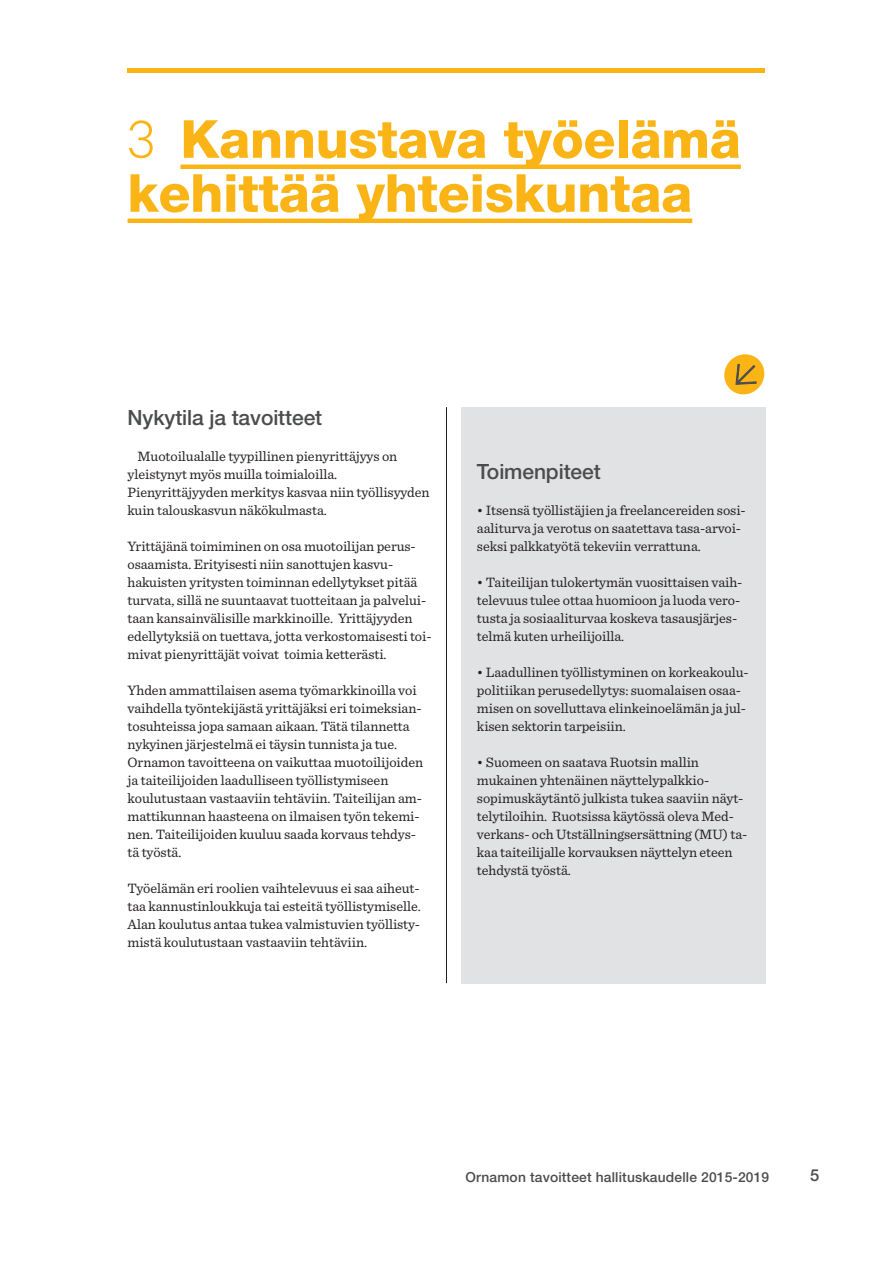
<style>
.page{position:relative;width:893px;height:1263px;background:#fff}
.page>*{position:absolute;margin:0;border:0;box-sizing:border-box;transform-origin:0 0}
.pääotsikko{font:800 52.5px/54px "Helvetica Neue LT Std";letter-spacing:-.005em;color:#fbb416}
.leipis__lista{font:500 21px "Helvetica Neue LT Std";letter-spacing:-.005em;color:#4b4c4d}
.t1{font:500 16.5px "Helvetica Neue LT Std";color:#4b4c4d}
.leipis__lista-2{font:14.25px/18px "Sentinel";letter-spacing:-.005em;color:#231f20}
.t2{font:500 13.8px "Helvetica Neue LT Std";letter-spacing:.01em;color:#4b4c4d}
.s1{font-family:"Calibre";font-weight:300;font-size:60px}
</style>
<div class="page">
<div style="left:128px;top:68px;width:637px;height:5px;background:#fbb416"></div>
<div style="left:461px;top:407px;width:304px;height:576px;background:#e1e2e4"></div>
<hr style="left:446px;top:407px;width:1px;height:576px;background:#231f20">
<hr style="left:180px;top:165px;width:561px;height:4px;background:#fbb416">
<hr style="left:128px;top:219px;width:564px;height:4px;background:#fbb416">
<svg style="left:724px;top:354px;width:41px;height:41px"></svg>
<p class="pääotsikko" style="left:128px;top:112px;width:615px"><span class="s1">3</span> Kannustava työelämä kehittää yhteiskuntaa</p>
<p class="leipis__lista" style="left:128px;top:405px;width:196px">Nykytila ja tavoitteet</p>
<p class="leipis__lista-2" style="left:128px;top:446px;width:304px;text-indent:10px">Muotoilualalle tyypillinen pienyrittäjyys on yleistynyt myös muilla toimialoilla.<br>Pienyrittäjyyden merkitys kasvaa niin työllisyyden kuin talouskasvun näkökulmasta.</p>
<p class="leipis__lista-2" style="left:128px;top:536px;width:305px">Yrittäjänä toimiminen on osa muotoilijan perus&shy;osaamista. Erityisesti niin sanottujen kasvu&shy;hakuisten yritysten toiminnan edellytykset pitää turvata, sillä ne suuntaavat tuotteitaan ja palvelui&shy;taan kansainvälisille markkinoille. Yrittäjyyden edellytyksiä on tuettava, jotta verkostomaisesti toi&shy;mivat pienyrittäjät voivat toimia ketterästi.</p>
<p class="leipis__lista-2" style="left:128px;top:680px;width:297px">Yhden ammattilaisen asema työmarkkinoilla voi vaihdella työntekijästä yrittäjäksi eri toimeksian&shy;tosuhteissa jopa samaan aikaan. Tätä tilannetta nykyinen järjestelmä ei täysin tunnista ja tue.<br>Ornamon tavoitteena on vaikuttaa muotoilijoiden ja taiteilijoiden laadulliseen työllistymiseen koulutustaan vastaaviin tehtäviin. Taiteilijan am&shy;mattikunnan haasteena on ilmaisen työn tekemi&shy;nen. Taiteilijoiden kuuluu saada korvaus tehdys&shy;tä työstä.</p>
<p class="leipis__lista-2" style="left:128px;top:878px;width:295px;text-align:justify">Työelämän eri roolien vaihtelevuus ei saa aiheut&shy;taa kannustinloukkuja tai esteitä työllistymiselle.<br>Alan koulutus antaa tukea valmistuvien työllisty&shy;mistä koulutustaan vastaaviin tehtäviin.</p>
<p class="leipis__lista" style="left:477px;top:459px;width:125px">Toimenpiteet</p>
<p class="leipis__lista-2" style="left:477px;top:500px;width:270px">• Itsensä työllistäjien ja freelancereiden sosi&shy;aaliturva ja verotus on saatettava tasa-arvoi&shy;seksi palkkatyötä tekeviin verrattuna.</p>
<p class="leipis__lista-2" style="left:477px;top:572px;width:267px">• Taiteilijan tulokertymän vuosittaisen vaih&shy;televuus tulee ottaa huomioon ja luoda vero&shy;tusta ja sosiaaliturvaa koskeva tasausjärjes&shy;telmä kuten urheilijoilla.</p>
<p class="leipis__lista-2" style="left:477px;top:662px;width:273px">• Laadullinen työllistyminen on korkeakoulu&shy;politiikan perusedellytys: suomalaisen osaa&shy;misen on sovelluttava elinkeinoelämän ja jul&shy;kisen sektorin tarpeisiin.</p>
<p class="leipis__lista-2" style="left:477px;top:752px;width:272px">• Suomeen on saatava Ruotsin mallin mukainen yhtenäinen näyttelypalkkio&shy;sopimuskäytäntö julkista tukea saaviin näyt&shy;telytiloihin. Ruotsissa käytössä oleva Med&shy;verkans- och Utställningsersättning (MU) ta&shy;kaa taiteilijalle korvauksen näyttelyn eteen tehdystä työstä.</p>
<p class="t2" style="left:466px;top:1168px;width:305px">Ornamon tavoitteet hallituskaudelle 2015-2019</p>
<p class="t1" style="left:810px;top:1165px;width:11px">5</p>
</div>
